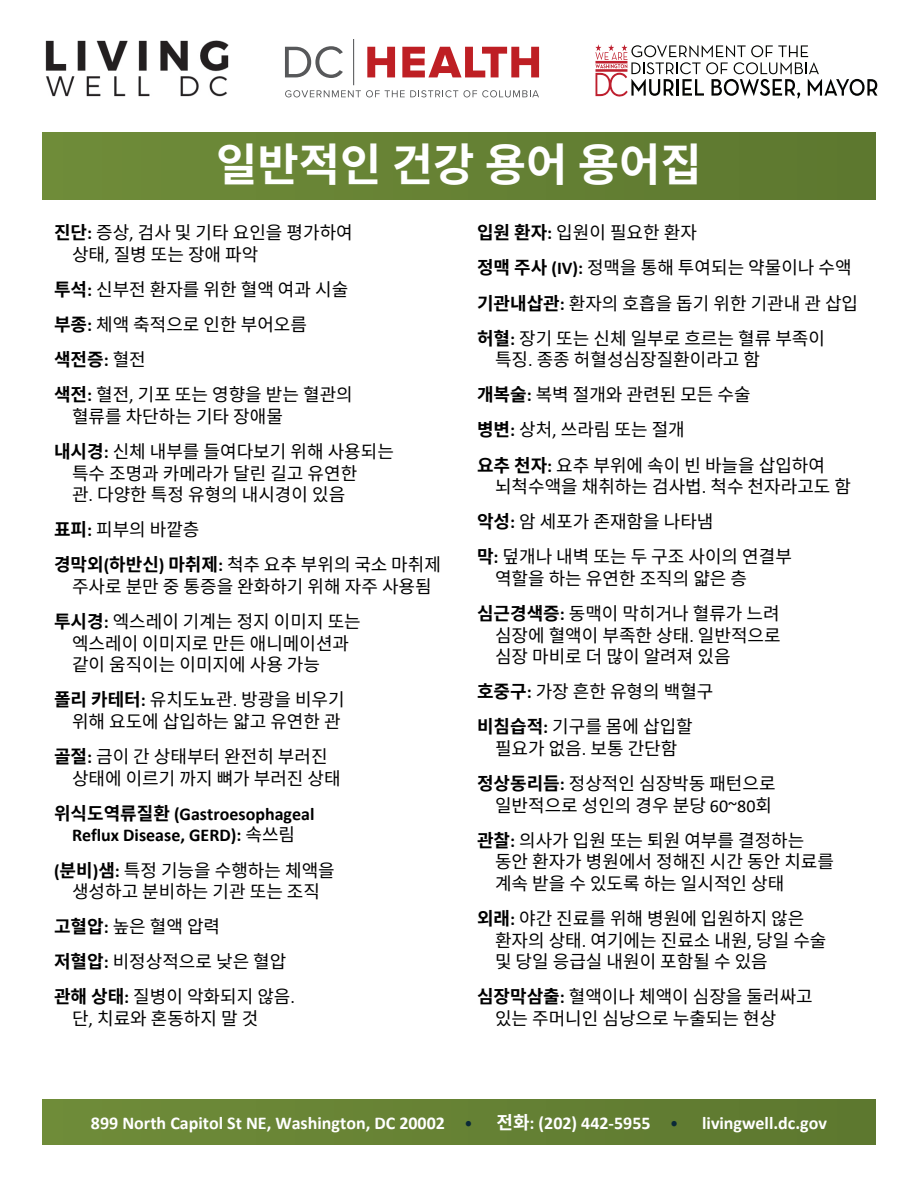
<style>
.page{position:relative;width:918px;height:1188px;background:#fff}
.page>*{position:absolute;margin:0;border:0;box-sizing:border-box;transform-origin:0 0}
.t1{font:700 45px "Noto Sans CJ Kkr";color:#fff}
.glossary{font:18px/21.6px "Noto Sans CJ Kkr";color:#000}
.t2{font:700 18px "Calibri";color:#fff}
.glossary-2{font:700 18px/21.6px "Calibri";color:#000;text-align:center}
.glossary-3{font:700 18px "Noto Sans CJ Kkr";color:#000}
.s1{font-weight:700}
.s2{font-family:"Calibri";font-weight:700}
.s3{font-family:"Calibri"}
.s4{font-weight:400}
.s5{font-family:"Noto Sans CJ Kkr"}
.s6{font-family:"Noto Sans CJ Kkr";font-weight:400}
.s7{font-family:"Noto Sans CJ Kkr";color:#0a2938}
</style>
<div class="page">
<div style="left:43px;top:1100px;width:832px;height:44px;background:#668234"></div>
<div style="left:43px;top:133px;width:832px;height:67px;background:#668234"></div>
<img style="left:45px;top:40px;width:184px;height:57px">
<svg style="left:285px;top:46px;width:58px;height:32px"></svg>
<svg style="left:367px;top:47px;width:28px;height:30px"></svg>
<svg style="left:402px;top:47px;width:137px;height:30px"></svg>
<hr style="left:353px;top:39px;width:1px;height:46px;background:#57585a">
<svg style="left:285px;top:90px;width:254px;height:7px"></svg>
<svg style="left:595px;top:44px;width:282px;height:54px"></svg>
<p class="t1" style="left:216px;top:139px;width:487px">일반적인 건강 용어 용어집</p>
<p class="glossary" style="left:72px;top:222px;width:282px;text-indent:-18px"><span class="s1">진단</span><span class="s2">:</span> 증상<span class="s3">,</span> 검사 및 기타 요인을 평가하여 상태<span class="s3">,</span> 질병 또는 장애 파악</p>
<p class="glossary" style="left:54px;top:279px;width:296px"><span class="s1">투석</span><span class="s2">:</span> 신부전 환자를 위한 혈액 여과 시술</p>
<p class="glossary" style="left:54px;top:314px;width:255px"><span class="s1">부종</span><span class="s2">:</span> 체액 축적으로 인한 부어오름</p>
<p class="glossary-3" style="left:54px;top:350px;width:93px">색전증<span class="s3">:</span> <span class="s4">혈전</span></p>
<p class="glossary" style="left:72px;top:384px;width:282px;text-indent:-18px"><span class="s1">색전</span><span class="s2">:</span> 혈전<span class="s3">,</span> 기포 또는 영향을 받는 혈관의 혈류를 차단하는 기타 장애물</p>
<p class="glossary" style="left:72px;top:441px;width:323px;text-indent:-18px"><span class="s1">내시경</span><span class="s2">:</span> 신체 내부를 들여다보기 위해 사용되는 특수 조명과 카메라가 달린 길고 유연한<br>관<span class="s3">.</span> 다양한 특정 유형의 내시경이 있음</p>
<p class="glossary" style="left:54px;top:519px;width:147px"><span class="s1">표피</span><span class="s2">:</span> 피부의 바깥층</p>
<p class="glossary" style="left:54px;top:554px;width:389px;text-align:center"><span class="s1">경막외</span><span class="s2">(</span><span class="s1">하반신</span><span class="s2">)</span> <span class="s1">마취제</span><span class="s2">:</span> 척추 요추 부위의 국소 마취제 주사로 분만 중 통증을 완화하기 위해 자주 사용됨</p>
<p class="glossary" style="left:72px;top:611px;width:290px;text-indent:-18px"><span class="s1">투시경</span><span class="s2">:</span> 엑스레이 기계는 정지 이미지 또는 엑스레이 이미지로 만든 애니메이션과 같이 움직이는 이미지에 사용 가능</p>
<p class="glossary" style="left:54px;top:689px;width:292px;text-align:right"><span class="s1">폴리 카테터</span><span class="s2">:</span> 유치도뇨관<span class="s3">.</span> 방광을 비우기 위해 요도에 삽입하는 얇고 유연한 관</p>
<p class="glossary" style="left:72px;top:746px;width:270px;text-indent:-18px"><span class="s1">골절</span><span class="s2">:</span> 금이 간 상태부터 완전히 부러진 상태에 이르기 까지 뼈가 부러진 상태</p>
<p class="glossary-2" style="left:54px;top:803px;width:262px"><span class="s5">위식도역류질환</span> (Gastroesophageal<br>Reflux Disease, GERD): <span class="s6">속쓰림</span></p>
<p class="glossary" style="left:54px;top:860px;width:282px;text-align:center"><span class="s2">(</span><span class="s1">분비</span><span class="s2">)</span><span class="s1">샘</span><span class="s2">:</span> 특정 기능을 수행하는 체액을 생성하고 분비하는 기관 또는 조직</p>
<p class="glossary" style="left:54px;top:916px;width:168px"><span class="s1">고혈압</span><span class="s2">:</span> 높은 혈액 압력</p>
<p class="glossary" style="left:54px;top:951px;width:234px"><span class="s1">저혈압</span><span class="s2">:</span> 비정상적으로 낮은 혈압</p>
<p class="glossary" style="left:72px;top:986px;width:225px;text-indent:-18px"><span class="s1">관해 상태</span><span class="s2">:</span> 질병이 악화되지 않음<span class="s3">. </span>단<span class="s3">,</span> 치료와 혼동하지 말 것</p>
<p class="glossary" style="left:477px;top:222px;width:221px"><span class="s1">입원 환자</span><span class="s2">:</span> 입원이 필요한 환자</p>
<p class="glossary" style="left:477px;top:257px;width:376px"><span class="s1">정맥 주사</span> <span class="s2">(IV):</span> 정맥을 통해 투여되는 약물이나 수액</p>
<p class="glossary" style="left:477px;top:293px;width:383px"><span class="s1">기관내삽관</span><span class="s2">:</span> 환자의 호흡을 돕기 위한 기관내 관 삽입</p>
<p class="glossary" style="left:495px;top:328px;width:332px;text-indent:-18px"><span class="s1">허혈</span><span class="s2">:</span> 장기 또는 신체 일부로 흐르는 혈류 부족이 특징<span class="s3">.</span> 종종 허혈성심장질환이라고 함</p>
<p class="glossary" style="left:477px;top:384px;width:275px"><span class="s1">개복술</span><span class="s2">:</span> 복벽 절개와 관련된 모든 수술</p>
<p class="glossary" style="left:477px;top:419px;width:209px"><span class="s1">병변</span><span class="s2">:</span> 상처<span class="s3">,</span> 쓰라림 또는 절개</p>
<p class="glossary" style="left:495px;top:455px;width:358px;text-indent:-18px"><span class="s1">요추 천자</span><span class="s2">:</span> 요추 부위에 속이 빈 바늘을 삽입하여 뇌척수액을 채취하는 검사법<span class="s3">.</span> 척수 천자라고도 함</p>
<p class="glossary" style="left:477px;top:511px;width:238px"><span class="s1">악성</span><span class="s2">:</span> 암 세포가 존재함을 나타냄</p>
<p class="glossary" style="left:495px;top:546px;width:298px;text-indent:-18px"><span class="s1">막</span><span class="s2">:</span> 덮개나 내벽 또는 두 구조 사이의 연결부 역할을 하는 유연한 조직의 얇은 층</p>
<p class="glossary" style="left:495px;top:603px;width:287px;text-align:justify;text-indent:-18px"><span class="s1">심근경색증</span><span class="s2">:</span> 동맥이 막히거나 혈류가 느려 심장에 혈액이 부족한 상태<span class="s3">.</span> 일반적으로 심장 마비로 더 많이 알려져 있음</p>
<p class="glossary" style="left:477px;top:681px;width:238px"><span class="s1">호중구</span><span class="s2">:</span> 가장 흔한 유형의 백혈구</p>
<p class="glossary" style="left:477px;top:716px;width:217px;text-align:center"><span class="s1">비침습적</span><span class="s2">:</span> 기구를 몸에 삽입할 필요가 없음<span class="s3">.</span> 보통 간단함</p>
<p class="glossary" style="left:477px;top:773px;width:300px;text-align:right"><span class="s1">정상동리듬</span><span class="s2">:</span> 정상적인 심장박동 패턴으로 일반적으로 성인의 경우 분당 <span class="s3">60~80</span>회</p>
<p class="glossary" style="left:495px;top:830px;width:341px;text-indent:-18px"><span class="s1">관찰</span><span class="s2">:</span> 의사가 입원 또는 퇴원 여부를 결정하는 동안 환자가 병원에서 정해진 시간 동안 치료를 계속 받을 수 있도록 하는 일시적인 상태</p>
<p class="glossary" style="left:495px;top:908px;width:333px;text-indent:-18px"><span class="s1">외래</span><span class="s2">:</span> 야간 진료를 위해 병원에 입원하지 않은 환자의 상태<span class="s3">.</span> 여기에는 진료소 내원<span class="s3">,</span> 당일 수술 및 당일 응급실 내원이 포함될 수 있음</p>
<p class="glossary" style="left:495px;top:986px;width:319px;text-indent:-18px"><span class="s1">심장막삼출</span><span class="s2">:</span> 혈액이나 체액이 심장을 둘러싸고 있는 주머니인 심낭으로 누출되는 현상</p>
<p class="t2" style="left:91px;top:1111px;width:383px">899 North Capitol St NE, Washington, DC 20002 <span class="s7">•</span></p>
<p class="t2" style="left:496px;top:1111px;width:183px"><span class="s5">전화</span>: (202) 442-5955 <span class="s7">•</span></p>
<p class="t2" style="left:702px;top:1111px;width:126px">livingwell.dc.gov</p>
</div>
